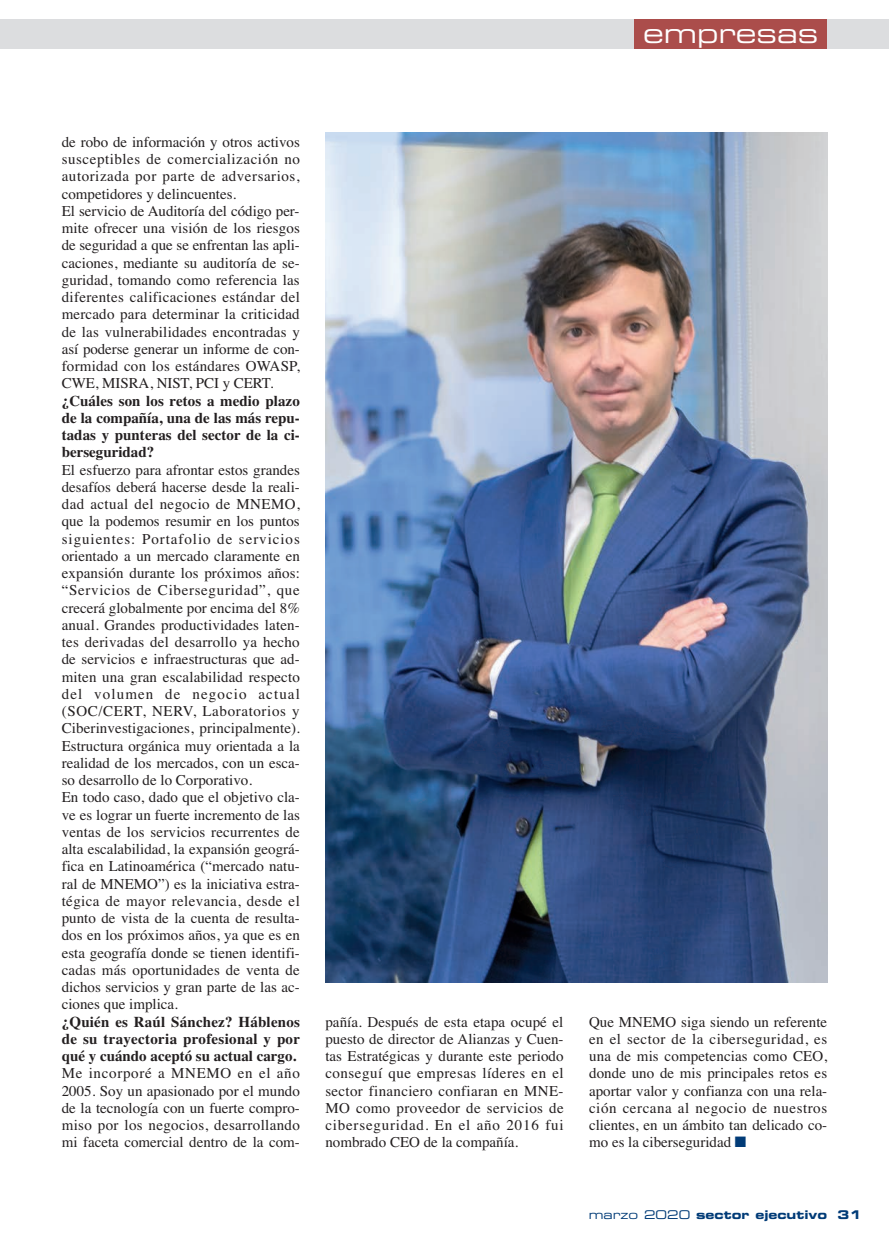
<style>
.page{position:relative;width:889px;height:1259px;background:#fff}
.page>*{position:absolute;margin:0;border:0;box-sizing:border-box;transform-origin:0 0}
.t1{font:27px "Eurostile Extended Two";color:#fff}
.t2{font:15px/17.2px "Times";color:#231f20;text-align:justify}
.t3{font:700 15px/17.2px "Times";color:#231f20;text-align:justify}
.t4{font:12px "Eurostile Bold Extended Two";color:#013b77}
.s1{color:#013b77}
.s2{font-family:"Eurostile Extended Two"}
</style>
<div class="page">
<div style="left:0;top:19px;width:889px;height:30px;background:#dcdddf"></div>
<div style="left:635px;top:19px;width:192px;height:30px;background:#ab4d4b"></div>
<img style="left:325px;top:132px;width:502px;height:851px">
<h1 class="t1" style="left:643px;top:24px;width:177px">empresas</h1>
<p class="t2" style="left:62px;top:133px;width:240px;text-align:left">de robo de información y otros activos susceptibles de comercialización no autorizada por parte de adversarios, competidores y delincuentes.<br>El servicio de Auditoría del código per&shy;mite ofrecer una visión de los riesgos de seguridad a que se enfrentan las apli&shy;caciones, mediante su auditoría de se&shy;guridad, tomando como referencia las diferentes calificaciones estándar del mercado para determinar la criticidad de las vulnerabilidades encontradas y así poderse generar un informe de con&shy;formidad con los estándares OWASP, CWE, MISRA, NIST, PCI y CERT.</p>
<p class="t3" style="left:62px;top:392px;width:240px">¿Cuáles son los retos a medio plazo de la compañía, una de las más repu&shy;tadas y punteras del sector de la ci&shy;berseguridad?</p>
<p class="t2" style="left:62px;top:461px;width:240px;text-align:left">El esfuerzo para afrontar estos grandes desafíos deberá hacerse desde la reali&shy;dad actual del negocio de MNEMO, que la podemos resumir en los puntos siguientes: Portafolio de servicios orientado a un mercado claramente en expansión durante los próximos años: “Servicios de Ciberseguridad”, que crecerá globalmente por encima del 8% anual. Grandes productividades laten&shy;tes derivadas del desarrollo ya hecho de servicios e infraestructuras que ad&shy;miten una gran escalabilidad respecto del volumen de negocio actual (SOC/CERT, NERV, Laboratorios y Ciberinvestigaciones, principalmente).<br>Estructura orgánica muy orientada a la realidad de los mercados, con un esca&shy;so desarrollo de lo Corporativo.<br>En todo caso, dado que el objetivo cla&shy;ve es lograr un fuerte incremento de las ventas de los servicios recurrentes de alta escalabilidad, la expansión geográ&shy;fica en Latinoamérica (“mercado natu&shy;ral de MNEMO”) es la iniciativa estra&shy;tégica de mayor relevancia, desde el punto de vista de la cuenta de resulta&shy;dos en los próximos años, ya que es en esta geografía donde se tienen identifi&shy;cadas más oportunidades de venta de dichos servicios y gran parte de las ac&shy;ciones que implica.</p>
<p class="t3" style="left:62px;top:1013px;width:240px">¿Quién es Raúl Sánchez? Háblenos de su trayectoria profesional y por qué y cuándo aceptó su actual cargo.</p>
<p class="t2" style="left:62px;top:1064px;width:240px">Me incorporé a MNEMO en el año 2005. Soy un apasionado por el mundo de la tecnología con un fuerte compro&shy;miso por los negocios, desarrollando mi faceta comercial dentro de la com-</p>
<p class="t2" style="left:325px;top:1013px;width:240px">pañía. Después de esta etapa ocupé el puesto de director de Alianzas y Cuen&shy;tas Estratégicas y durante este periodo conseguí que empresas líderes en el sector financiero confiaran en MNE-MO como proveedor de servicios de ciberseguridad. En el año 2016 fui nombrado CEO de la compañía.</p>
<p class="t2" style="left:589px;top:1013px;width:240px">Que MNEMO siga siendo un referente en el sector de la ciberseguridad, es una de mis competencias como CEO, donde uno de mis principales retos es aportar valor y confianza con una rela&shy;ción cercana al negocio de nuestros clientes, en un ámbito tan delicado co&shy;mo es la ciberseguridad <span class="s1">■</span></p>
<p class="t4" style="left:589px;top:1210px;width:274px"><span class="s2">marzo 2020</span> sector ejecutivo 31</p>
</div>
